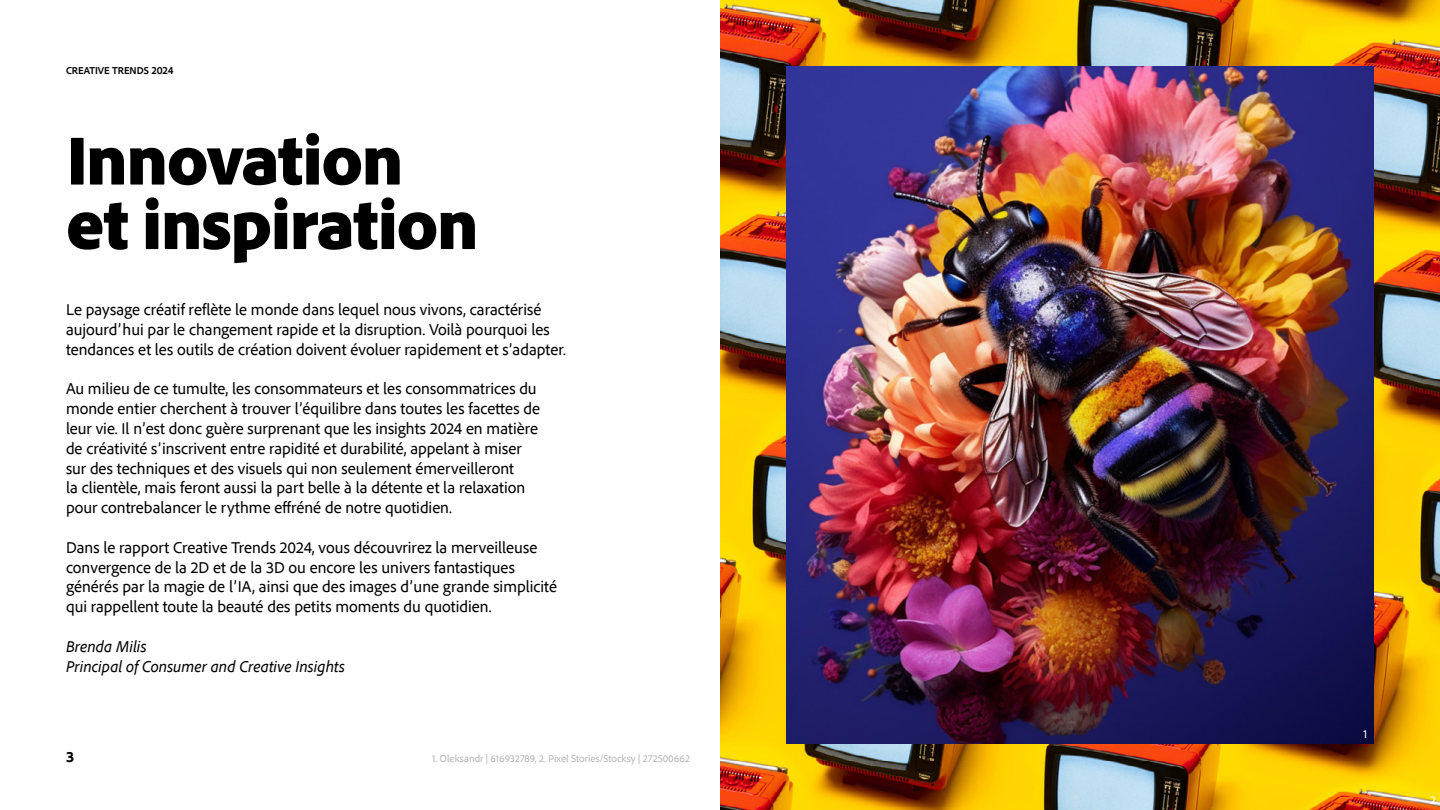
<style>
.page{position:relative;width:1440px;height:810px;background:#fff}
.page>*{position:absolute;margin:0;border:0;box-sizing:border-box;transform-origin:0 0}
.Headline{font:900 72px/64.5px "Adobe Clean";letter-spacing:-.02em;color:#000}
.Body{font:16.5px/19.8px "Adobe Clean";color:#000}
.Body-2{font:italic 16.5px "Adobe Clean";color:#000}
.t1{font:800 15px "Adobe Clean";color:#000}
.t2{font:12px "Adobe Clean";color:#fff}
.t3{font:10.5px "Adobe Clean";color:#b6b6b6}
.t4{font:700 10.5px "Adobe Clean";color:#000}
</style>
<div class="page">
<img style="left:720px;top:0;width:720px;height:810px">
<img style="left:786px;top:66px;width:588px;height:678px">
<p class="t4" style="left:66px;top:63px;width:109px">CREATIVE TRENDS 2024</p>
<p class="Headline" style="left:66px;top:125px;width:414px">Innovation et inspiration</p>
<p class="Body" style="left:66px;top:299px;width:501px">Le paysage créatif reflète le monde dans lequel nous vivons, caractérisé aujourd’hui par le changement rapide et la disruption. Voilà pourquoi les tendances et les outils de création doivent évoluer rapidement et s’adapter.</p>
<p class="Body" style="left:66px;top:378px;width:476px">Au milieu de ce tumulte, les consommateurs et les consommatrices du monde entier cherchent à trouver l’équilibre dans toutes les facettes de leur vie. Il n’est donc guère surprenant que les insights 2024 en matière de créativité s’inscrivent entre rapidité et durabilité, appelant à miser sur des techniques et des visuels qui non seulement émerveilleront<br>la clientèle, mais feront aussi la part belle à la détente et la relaxation pour contrebalancer le rythme effréné de notre quotidien.</p>
<p class="Body" style="left:66px;top:537px;width:493px">Dans le rapport Creative Trends 2024, vous découvrirez la merveilleuse convergence de la 2D et de la 3D ou encore les univers fantastiques générés par la magie de l’IA, ainsi que des images d’une grande simplicité qui rappellent toute la beauté des petits moments du quotidien.</p>
<p class="Body-2" style="left:66px;top:636px;width:82px">Brenda Milis</p>
<p class="Body-2" style="left:66px;top:655px;width:280px">Principal of Consumer and Creative Insights</p>
<p class="t1" style="left:66px;top:747px;width:10px">3</p>
<p class="t3" style="left:432px;top:752px;width:259px">1. Oleksandr | 616932789, 2. Pixel Stories/Stocksy | 272500662</p>
<p class="t2" style="left:1364px;top:726px;width:5px">1</p>
<p class="t2" style="left:1430px;top:792px;width:7px">2</p>
</div>
